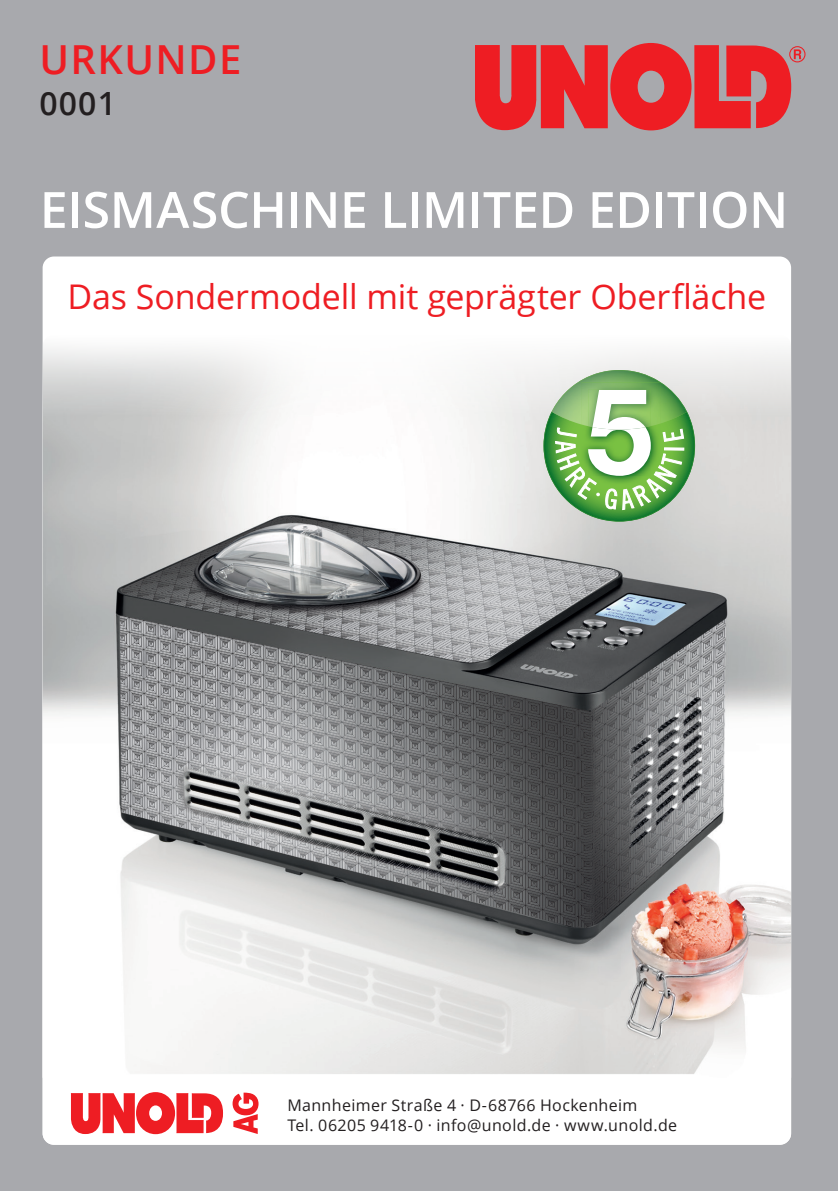
<style>
.page{position:relative;width:838px;height:1191px;background:#fff}
.page>*{position:absolute;margin:0;border:0;box-sizing:border-box;transform-origin:0 0}
.t1{font:600 50px "Open Sans";letter-spacing:-.005em;color:#fff}
.t2{font:600 40px "Open Sans";letter-spacing:.035em;color:#ee1d23}
.t3{font:34px "Open Sans";letter-spacing:-.005em;color:#ee1d23}
.t4{font:600 32px "Open Sans";color:#231f20}
.t5{font:16px/20px "Open Sans";letter-spacing:.025em;color:#231f20}
</style>
<div class="page">
<div style="left:0;top:0;width:838px;height:1190px;background:#a8a9ad"></div>
<div style="left:43px;top:256px;width:748px;height:888px;background:#fff;border-radius:11px"></div>
<img style="left:43px;top:347px;width:748px;height:727px">
<svg style="left:233px;top:1092px;width:25px;height:41px"></svg>
<svg style="left:71px;top:1092px;width:152px;height:42px"></svg>
<svg style="left:475px;top:43px;width:330px;height:87px"></svg>
<svg style="left:543px;top:370px;width:152px;height:151px"></svg>
<h2 class="t2" style="left:39px;top:32px;width:203px">URKUNDE</h2>
<h3 class="t4" style="left:39px;top:81px;width:78px">0001</h3>
<h1 class="t1" style="left:40px;top:175px;width:750px">EISMASCHINE LIMITED EDITION</h1>
<h3 class="t3" style="left:68px;top:273px;width:700px">Das Sondermodell mit geprägter Oberfläche</h3>
<p class="t5" style="left:287px;top:1094px;width:391px">Mannheimer Straße 4 · D-68766 Hockenheim<br>Tel. 06205 9418-0 · info@unold.de · www.unold.de</p>
</div>
